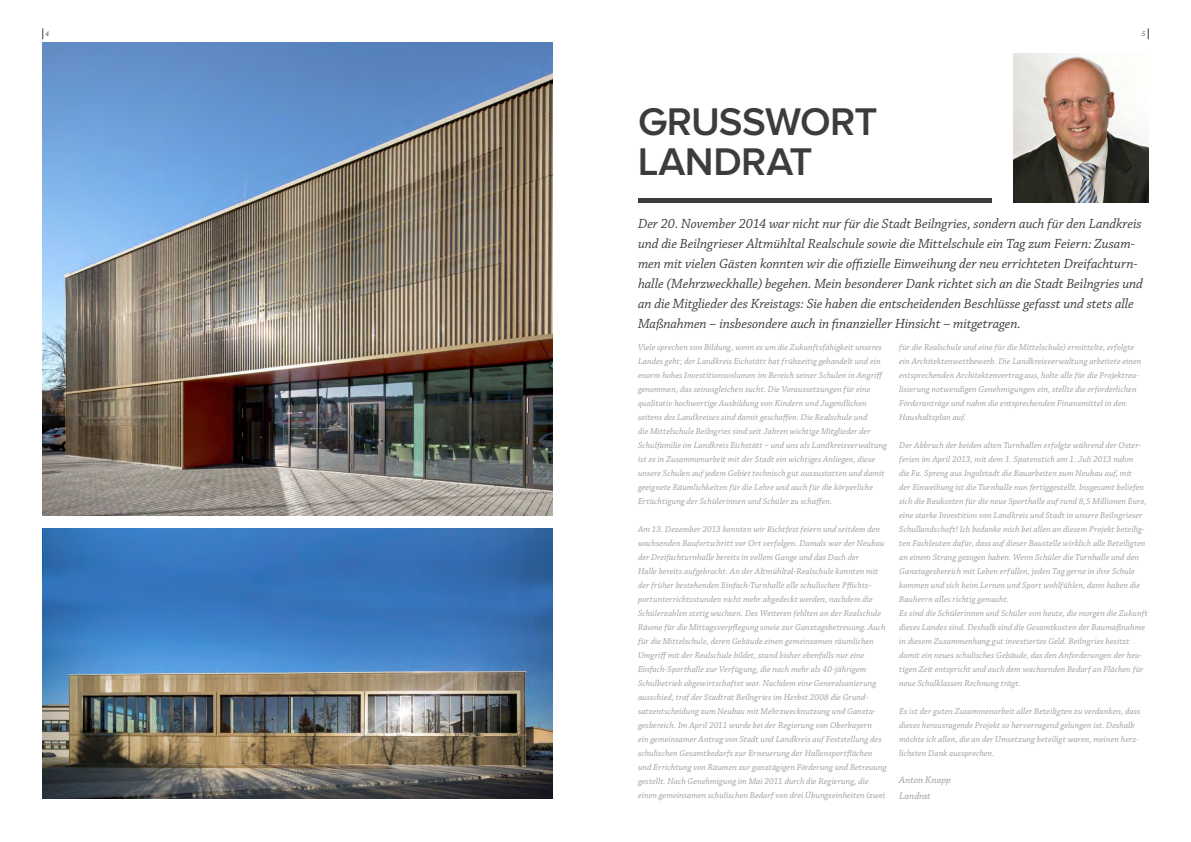
<style>
.page{position:relative;width:1191px;height:842px;background:#fff}
.page>*{position:absolute;margin:0;border:0;box-sizing:border-box;transform-origin:0 0}
.t1{font:600 40px/40px "Proxima Nova A";letter-spacing:-.015em;color:#3c3c3b}
.t2{font:italic 14px/20px "Chaparral Pro";letter-spacing:-.005em;color:#3c3c3b}
.t3{font:italic 10px/16px "Chaparral Pro";letter-spacing:.005em;color:#9d9d9c}
.t4{font:italic 9px/14px "Chaparral Pro";letter-spacing:.01em;color:#9d9d9c}
.t5{font:italic 7px "Chaparral Pro";color:#3c3c3b}
</style>
<div class="page">
<img style="left:43px;top:43px;width:510px;height:472px">
<img style="left:43px;top:529px;width:510px;height:270px">
<hr style="left:638px;top:199px;width:354px;height:4px;background:#3c3c3b">
<img style="left:1013px;top:53px;width:135px;height:150px">
<p class="t5" style="left:45px;top:30px;width:5px">4</p>
<p class="t5" style="left:1141px;top:30px;width:5px">5</p>
<h1 class="t1" style="left:638px;top:101px;width:241px">GRUSSWORT<br>LANDRAT</h1>
<p class="t2" style="left:638px;top:214px;width:506px">Der 20. November 2014 war nicht nur für die Stadt Beilngries, sondern auch für den Landkreis und die Beilngrieser Altmühltal Realschule sowie die Mittelschule ein Tag zum Feiern: Zusam&shy;men mit vielen Gästen konnten wir die offizielle Einweihung der neu errichteten Dreifachturn&shy;halle (Mehrzweckhalle) begehen. Mein besonderer Dank richtet sich an die Stadt Beilngries und an die Mitglieder des Kreistags: Sie haben die entscheidenden Beschlüsse gefasst und stets alle Maßnahmen – insbesondere auch in finanzieller Hinsicht – mitgetragen.</p>
<p class="t4" style="left:638px;top:340px;width:250px">Viele sprechen von Bildung, wenn es um die Zukunftsfähigkeit unseres Landes geht; der Landkreis Eichstätt hat frühzeitig gehandelt und ein enorm hohes Investitionsvolumen im Bereich seiner Schulen in Angriff genommen, das seinesgleichen sucht. Die Voraussetzungen für eine qualitativ hochwertige Ausbildung von Kindern und Jugendlichen seitens des Landkreises sind damit geschaffen. Die Realschule und<br>die Mittelschule Beilngries sind seit Jahren wichtige Mitglieder der Schulfamilie im Landkreis Eichstätt – und uns als Landkreisverwaltung ist es in Zusammenarbeit mit der Stadt ein wichtiges Anliegen, diese unsere Schulen auf jedem Gebiet technisch gut auszustatten und damit geeignete Räumlichkeiten für die Lehre und auch für die körperliche Ertüchtigung der Schülerinnen und Schüler zu schaffen.</p>
<p class="t4" style="left:638px;top:522px;width:250px">Am 13. Dezember 2013 konnten wir Richtfest feiern und seitdem den wachsenden Baufortschritt vor Ort verfolgen. Damals war der Neubau der Dreifachturnhalle bereits in vollem Gange und das Dach der<br>Halle bereits aufgebracht. An der Altmühltal-Realschule konnten mit der früher bestehenden Einfach-Turnhalle alle schulischen Pflichts&shy;portunterrichtsstunden nicht mehr abgedeckt werden, nachdem die Schülerzahlen stetig wuchsen. Des Weiteren fehlten an der Realschule Räume für die Mittagsverpflegung sowie zur Ganztagsbetreuung. Auch für die Mittelschule, deren Gebäude einen gemeinsamen räumlichen Umgriff mit der Realschule bildet, stand bisher ebenfalls nur eine Einfach-Sporthalle zur Verfügung, die nach mehr als 40-jährigem Schulbetrieb abgewirtschaftet war. Nachdem eine Generalsanierung ausschied, traf der Stadtrat Beilngries im Herbst 2008 die Grund&shy;satzentscheidung zum Neubau mit Mehrzwecknutzung und Ganzta&shy;gesbereich. Im April 2011 wurde bei der Regierung von Oberbayern<br>ein gemeinsamer Antrag von Stadt und Landkreis auf Feststellung des schulischen Gesamtbedarfs zur Erneuerung der Hallensportflächen und Errichtung von Räumen zur ganztägigen Förderung und Betreuung gestellt. Nach Genehmigung im Mai 2011 durch die Regierung, die einen gemeinsamen schulischen Bedarf von drei Übungseinheiten (zwei</p>
<p class="t4" style="left:899px;top:341px;width:244px">für die Realschule und eine für die Mittelschule) ermittelte, erfolgte ein Architektenwettbewerb. Die Landkreisverwaltung arbeitete einen entsprechenden Architektenvertrag aus, holte alle für die Projektrea&shy;lisierung notwendigen Genehmigungen ein, stellte die erforderlichen Förderanträge und nahm die entsprechenden Finanzmittel in den Haushaltsplan auf.</p>
<p class="t4" style="left:899px;top:439px;width:250px">Der Abbruch der beiden alten Turnhallen erfolgte während der Oster&shy;ferien im April 2013, mit dem 1. Spatenstich am 1. Juli 2013 nahm<br>die Fa. Spreng aus Ingolstadt die Bauarbeiten zum Neubau auf, mit<br>der Einweihung ist die Turnhalle nun fertiggestellt. Insgesamt beliefen sich die Baukosten für die neue Sporthalle auf rund 8,5 Millionen Euro, eine starke Investition von Landkreis und Stadt in unsere Beilngrieser Schullandschaft! Ich bedanke mich bei allen an diesem Projekt beteilig&shy;ten Fachleuten dafür, dass auf dieser Baustelle wirklich alle Beteiligten an einem Strang gezogen haben. Wenn Schüler die Turnhalle und den Ganztagesbereich mit Leben erfüllen, jeden Tag gerne in ihre Schule kommen und sich beim Lernen und Sport wohlfühlen, dann haben die Bauherrn alles richtig gemacht.<br>Es sind die Schülerinnen und Schüler von heute, die morgen die Zukunft dieses Landes sind. Deshalb sind die Gesamtkosten der Baumaßnahme in diesem Zusammenhang gut investiertes Geld. Beilngries besitzt damit ein neues schulisches Gebäude, das den Anforderungen der heu&shy;tigen Zeit entspricht und auch dem wachsenden Bedarf an Flächen für neue Schulklassen Rechnung trägt.</p>
<p class="t4" style="left:899px;top:705px;width:243px">Es ist der guten Zusammenarbeit aller Beteiligten zu verdanken, dass dieses herausragende Projekt so hervorragend gelungen ist. Deshalb möchte ich allen, die an der Umsetzung beteiligt waren, meinen herz&shy;lichsten Dank aussprechen.</p>
<p class="t3" style="left:899px;top:773px;width:53px">Anton Knapp<br>Landrat</p>
</div>
